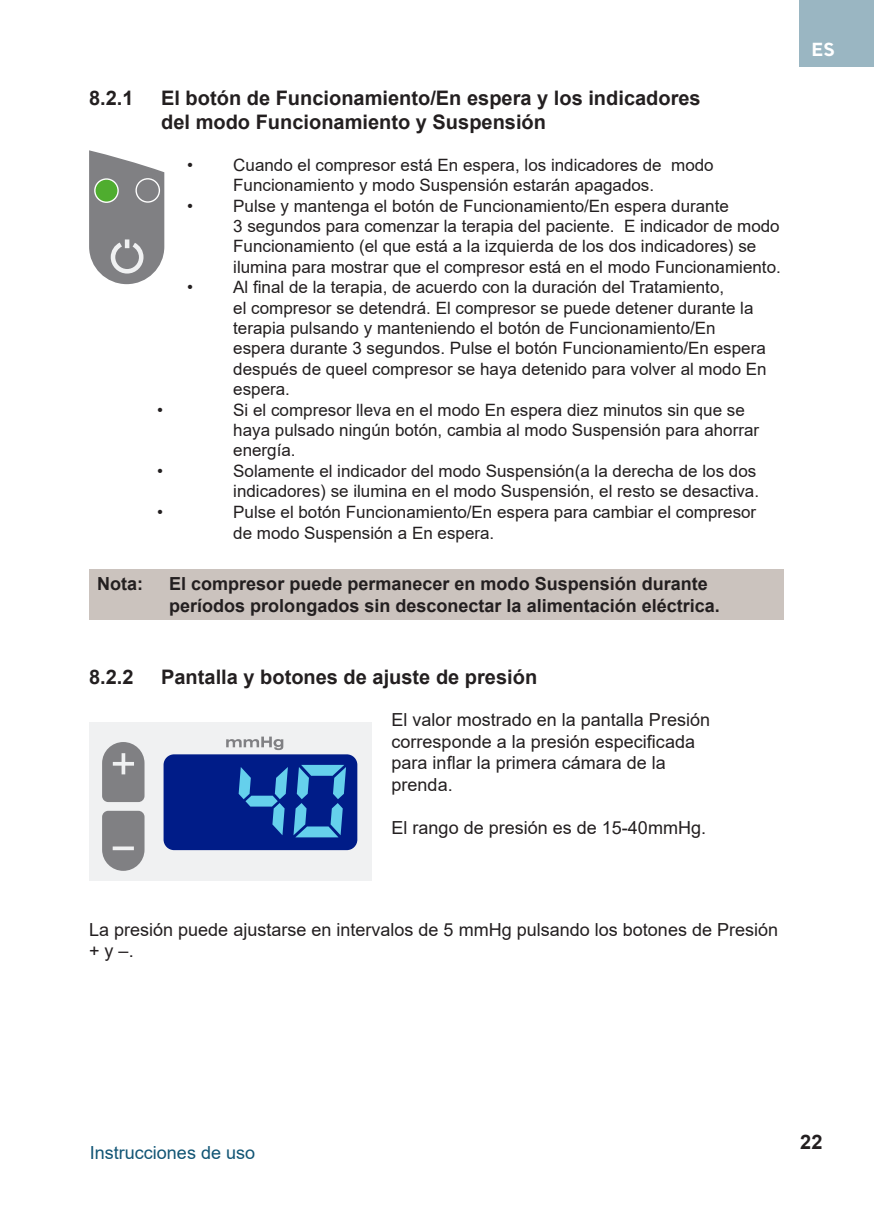
<style>
.page{position:relative;width:874px;height:1225px;background:#fff}
.page>*{position:absolute;margin:0;border:0;box-sizing:border-box;transform-origin:0 0}
.sub_sub_heading{font:700 20px "Arial";color:#231f20}
.Normal_no_ident{font:18px/21.6px "Arial";color:#231f20}
.Note{font:700 18px/21.6px "Arial";color:#231f20}
.Body_Text{font:18px/21.6px "Arial";color:#231f20}
.t1{font:18px "Arial";color:#115575}
.t2{font:700 18px "Santral";color:#fff}
.t3{font:17px/20.4px "Arial";color:#231f20}
</style>
<div class="page">
<div style="left:798px;top:0;width:75px;height:67px;background:#9ab6c2"></div>
<svg style="left:89px;top:150px;width:75px;height:134px"></svg>
<svg style="left:94px;top:178px;width:25px;height:25px"></svg>
<div style="left:136px;top:179px;width:23px;height:23px;background:#808083;border-radius:50%"></div>
<div style="left:135px;top:178px;width:25px;height:25px;border:1px solid #fff;border-radius:50%"></div>
<div style="left:89px;top:569px;width:694px;height:50px;background:#cbc3be"></div>
<div style="left:89px;top:722px;width:282px;height:158px;background:#f0f1f2"></div>
<svg style="left:226px;top:736px;width:57px;height:14px"></svg>
<div style="left:163px;top:754px;width:194px;height:96px;background:#001c88;border-radius:11px"></div>
<svg style="left:102px;top:742px;width:43px;height:60px;background:#8c8c8f"></svg>
<svg style="left:102px;top:810px;width:43px;height:61px;background:#8c8c8f"></svg>
<svg style="left:113px;top:846px;width:21px;height:4px"></svg>
<hr style="left:113px;top:762px;width:21px;height:3px;background:#f0f1f2">
<svg style="left:121px;top:753px;width:4px;height:21px"></svg>
<svg style="left:238px;top:765px;width:108px;height:72px"></svg>
<p class="sub_sub_heading" style="left:89px;top:84px;width:46px">8.2.1</p>
<p class="sub_sub_heading" style="left:161px;top:84px;width:541px">El botón de Funcionamiento/En espera y los indicadores</p>
<p class="sub_sub_heading" style="left:161px;top:108px;width:386px">del modo Funcionamiento y Suspensión</p>
<p class="t3" style="left:233px;top:154px;width:481px;text-indent:-46px">• Cuando el compresor está En espera, los indicadores de modo<br>Funcionamiento y modo Suspensión estarán apagados.</p>
<p class="t3" style="left:233px;top:195px;width:549px;text-indent:-46px">• Pulse y mantenga el botón de Funcionamiento/En espera durante<br>3 segundos para comenzar la terapia del paciente. E indicador de modo Funcionamiento (el que está a la izquierda de los dos indicadores) se ilumina para mostrar que el compresor está en el modo Funcionamiento.</p>
<p class="t3" style="left:233px;top:277px;width:534px;text-indent:-46px">• Al final de la terapia, de acuerdo con la duración del Tratamiento,<br>el compresor se detendrá. El compresor se puede detener durante la terapia pulsando y manteniendo el botón de Funcionamiento/En espera durante 3 segundos. Pulse el botón Funcionamiento/En espera después de queel compresor se haya detenido para volver al modo En espera.</p>
<p class="t3" style="left:157px;top:399px;width:7px">•</p>
<p class="t3" style="left:233px;top:399px;width:527px">Si el compresor lleva en el modo En espera diez minutos sin que se haya pulsado ningún botón, cambia al modo Suspensión para ahorrar energía.</p>
<p class="t3" style="left:157px;top:460px;width:7px">•</p>
<p class="t3" style="left:233px;top:460px;width:527px">Solamente el indicador del modo Suspensión(a la derecha de los dos indicadores) se ilumina en el modo Suspensión, el resto se desactiva.</p>
<p class="t3" style="left:157px;top:501px;width:7px">•</p>
<p class="t3" style="left:233px;top:501px;width:524px;line-height:21.6px">Pulse el botón Funcionamiento/En espera para cambiar el compresor de modo Suspensión a En espera.</p>
<p class="Note" style="left:97px;top:573px;width:47px">Nota:</p>
<p class="Note" style="left:169px;top:573px;width:552px">El compresor puede permanecer en modo Suspensión durante períodos prolongados sin desconectar la alimentación eléctrica.</p>
<p class="sub_sub_heading" style="left:89px;top:662px;width:46px">8.2.2</p>
<p class="sub_sub_heading" style="left:161px;top:662px;width:377px">Pantalla y botones de ajuste de presión</p>
<p class="Normal_no_ident" style="left:391px;top:709px;width:320px">El valor mostrado en la pantalla Presión corresponde a la presión especificada para inflar la primera cámara de la prenda.</p>
<p class="Normal_no_ident" style="left:391px;top:817px;width:316px">El rango de presión es de 15-40mmHg.</p>
<p class="t2" style="left:811px;top:37px;width:25px">ES</p>
<p class="Body_Text" style="left:89px;top:918px;width:690px">La presión puede ajustarse en intervalos de 5 mmHg pulsando los botones de Presión +y–.</p>
<p class="t1" style="left:90px;top:1140px;width:167px">Instrucciones de uso</p>
<p class="sub_sub_heading" style="left:799px;top:1128px;width:24px">22</p>
</div>
